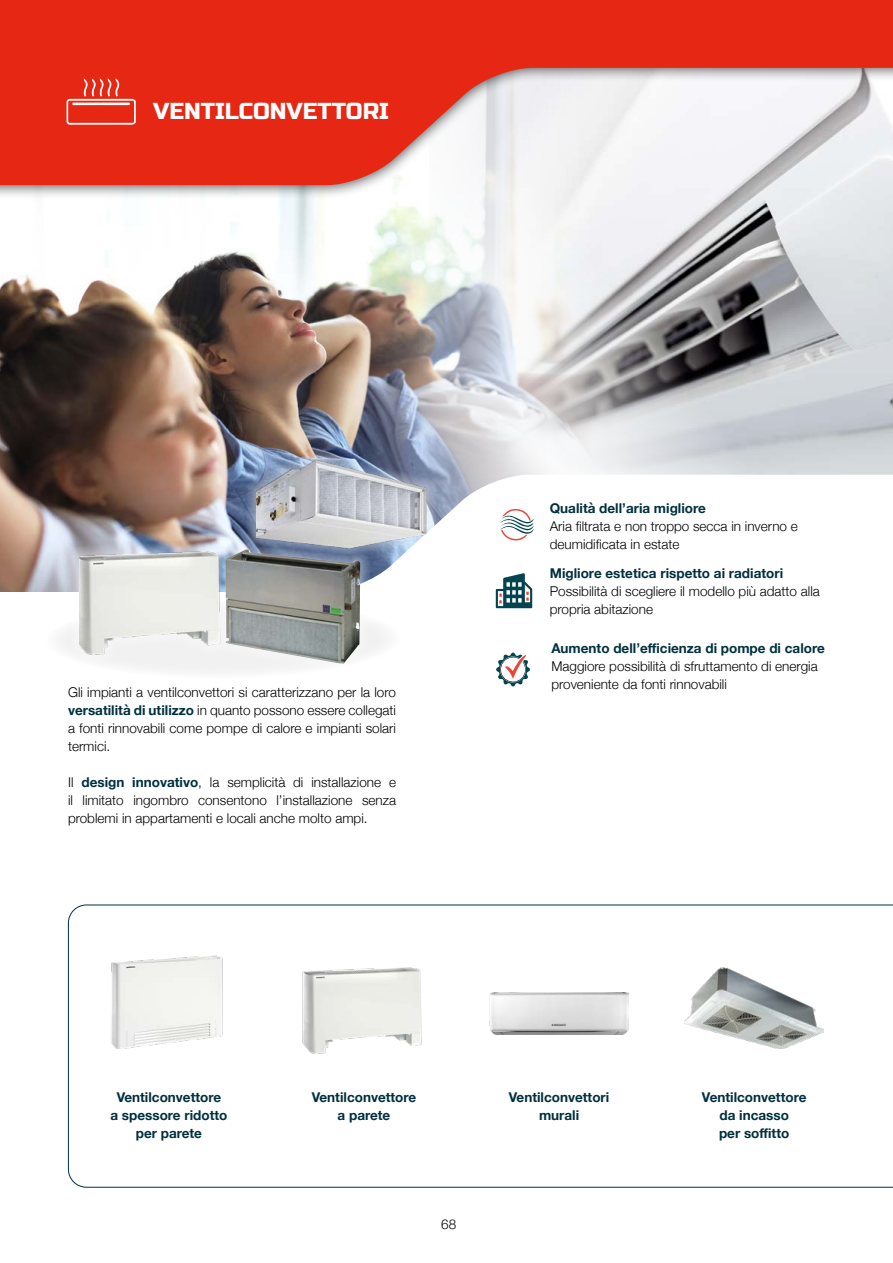
<style>
.page{position:relative;width:893px;height:1263px;background:#fff}
.page>*{position:absolute;margin:0;border:0;box-sizing:border-box;transform-origin:0 0}
.t1{font:22.95px "Russo One";color:#fff}
.t2{font:300 13.5px/18px "Helvetica Neue";color:#000}
.t3{font:700 13.5px/18px "Helvetica Neue";color:#00303e;text-align:center}
.s1{font-weight:700;color:#00303e}
</style>
<div class="page">
<img style="left:612px;top:199px;width:281px;height:276px">
<img style="left:0;top:199px;width:612px;height:276px">
<svg style="left:0;top:475px;width:533px;height:134px"></svg>
<div style="left:0;top:0;width:893px;height:199px;background:#000;opacity:.75"></div>
<svg style="left:0;top:0;width:893px;height:185px;fill:#e52713"></svg>
<svg style="left:68px;top:905px;width:825px;height:282px"></svg>
<svg style="left:67px;top:79px;width:69px;height:46px;background:#e9503f"></svg>
<svg style="left:500px;top:508px;width:34px;height:34px"></svg>
<svg style="left:496px;top:573px;width:36px;height:35px"></svg>
<svg style="left:496px;top:652px;width:34px;height:35px"></svg>
<svg style="left:45px;top:600px;width:23px;height:50px"></svg>
<img style="left:108px;top:953px;width:122px;height:98px">
<img style="left:299px;top:962px;width:130px;height:93px">
<img style="left:490px;top:992px;width:138px;height:42px">
<img style="left:685px;top:968px;width:138px;height:81px">
<div style="left:68px;top:449px;width:369px;height:225px;background:#fff;opacity:.75"></div>
<img style="left:225px;top:549px;width:135px;height:115px">
<img style="left:79px;top:545px;width:150px;height:109px">
<img style="left:256px;top:441px;width:188px;height:131px">
<h1 class="t1" style="left:153px;top:98px;width:237px">VENTILCONVETTORI</h1>
<p class="t2" style="left:68px;top:683px;width:329px;text-align:justify">Gli impianti a ventilconvettori si caratterizzano per la loro <span class="s1">versatilità di utilizzo</span> in quanto possono essere collegati a fonti rinnovabili come pompe di calore e impianti solari termici.</p>
<p class="t2" style="left:68px;top:773px;width:329px;text-align:justify">Il <span class="s1">design innovativo</span>, la semplicità di installazione e il limitato ingombro consentono l’installazione senza problemi in appartamenti e locali anche molto ampi.</p>
<p class="t3" style="left:550px;top:499px;width:158px">Qualità dell’aria migliore</p>
<p class="t2" style="left:550px;top:516px;width:250px">Aria filtrata e non troppo secca in inverno e deumidificata in estate</p>
<p class="t3" style="left:550px;top:564px;width:235px">Migliore estetica rispetto ai radiatori</p>
<p class="t2" style="left:550px;top:581px;width:272px">Possibilità di scegliere il modello più adatto alla propria abitazione</p>
<p class="t3" style="left:551px;top:639px;width:275px">Aumento dell’efficienza di pompe di calore</p>
<p class="t2" style="left:551px;top:656px;width:268px">Maggiore possibilità di sfruttamento di energia proveniente da fonti rinnovabili</p>
<p class="t3" style="left:110px;top:1088px;width:118px">Ventilconvettore<br>a spessore ridotto per parete</p>
<p class="t3" style="left:312px;top:1088px;width:106px">Ventilconvettore a parete</p>
<p class="t3" style="left:509px;top:1088px;width:102px">Ventilconvettori murali</p>
<p class="t3" style="left:702px;top:1088px;width:106px">Ventilconvettore da incasso<br>per soffitto</p>
<p class="t2" style="left:441px;top:1214px;width:17px">68</p>
</div>
